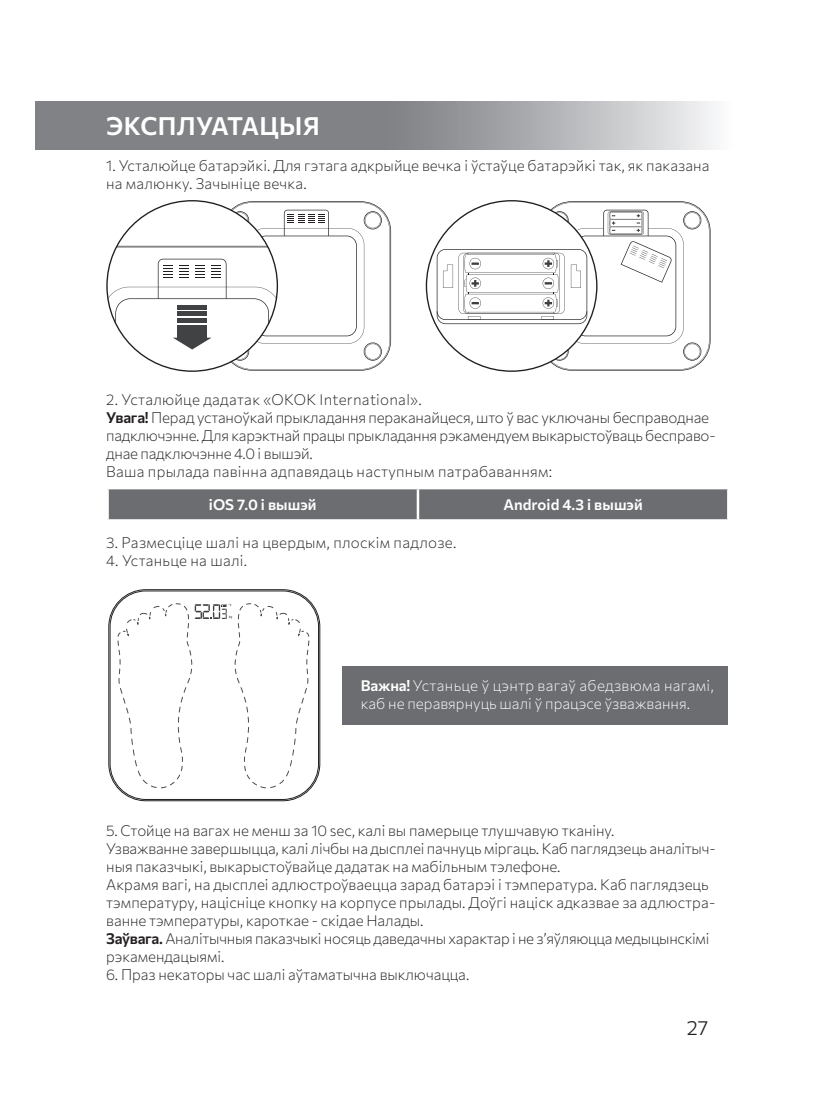
<style>
.page{position:relative;width:815px;height:1120px;background:#fff}
.page>*{position:absolute;margin:0;border:0;box-sizing:border-box;transform-origin:0 0}
.t1{font:600 25px "Commissioner";letter-spacing:.015em;color:#fff}
.t2{font:300 20px "Commissioner";color:#231f20}
.t3{font:200 15px/18px "Commissioner";letter-spacing:-.005em;color:#231f20}
.t4{font:200 15px "Commissioner";letter-spacing:.02em;color:#231f20}
.t5{font:200 15px/18px "Commissioner";color:#fff}
.t6{font:600 15px "Commissioner";letter-spacing:.005em;color:#fff}
.s1{font-weight:600}
</style>
<div class="page">
<svg style="left:36px;top:102px;width:677px;height:48px;background:#989a9d"></svg>
<div style="left:109px;top:489px;width:618px;height:30px;background:#6c6d70"></div>
<hr style="left:417px;top:489px;width:2px;height:30px;background:#fff">
<div style="left:342px;top:666px;width:385px;height:58px;background:#6c6d70"></div>
<svg style="left:106px;top:200px;width:285px;height:172px"></svg>
<svg style="left:426px;top:200px;width:284px;height:172px"></svg>
<div style="left:108px;top:589px;width:212px;height:212px;border:1px solid #231f20;border-radius:37px"></div>
<div style="left:110px;top:591px;width:209px;height:208px;border:1px solid #231f20;border-radius:36px"></div>
<svg style="left:117px;top:603px;width:193px;height:186px"></svg>
<p class="t1" style="left:106px;top:106px;width:215px">ЭКСПЛУАТАЦЫЯ</p>
<p class="t3" style="left:106px;top:155px;width:605px">1. Усталюйце батарэйкі. Для гэтага адкрыйце вечка і ўстаўце батарэйкі так, як паказана на малюнку. Зачыніце вечка.</p>
<p class="t4" style="left:106px;top:388px;width:317px">2. Усталюйце дадатак «OKOK International».</p>
<p class="t3" style="left:106px;top:407px;width:611px"><span class="s1">Увага!</span> Перад устаноўкай прыкладання пераканайцеся, што ў вас уключаны бесправоднае падключэнне. Для карэктнай працы прыкладання рэкамендуем выкарыстоўваць бесправо&shy;днае падключэнне 4.0 і вышэй.<br>Ваша прылада павінна адпавядаць наступным патрабаванням:</p>
<p class="t6" style="left:209px;top:493px;width:109px">iOS 7.0 і вышэй</p>
<p class="t6" style="left:503px;top:493px;width:141px">Android 4.3 і вышэй</p>
<p class="t4" style="left:106px;top:530px;width:352px">3. Размесціце шалі на цвердым, плоскім падлозе.</p>
<p class="t4" style="left:106px;top:548px;width:142px">4. Устаньце на шалі.</p>
<p class="t5" style="left:361px;top:676px;width:355px"><span class="s1">Важна!</span> Устаньце ў цэнтр вагаў абедзвюма нагамі, каб не перавярнуць шалі ў працэсе ўзважвання.</p>
<p class="t3" style="left:106px;top:820px;width:510px">5. Стойце на вагах не менш за 10 sec, калі вы памерыце тлушчавую тканіну.</p>
<p class="t3" style="left:106px;top:838px;width:611px">Узважванне завершыцца, калі лічбы на дысплеі пачнуць міргаць. Каб паглядзець аналітыч&shy;ныя паказчыкі, выкарыстоўвайце дадатак на мабільным тэлефоне.<br>Акрамя вагі, на дысплеі адлюстроўваецца зарад батарэі і тэмпература. Каб паглядзець тэмпературу, націсніце кнопку на корпусе прылады. Доўгі націск адказвае за адлюстра&shy;ванне тэмпературы, кароткае - скідае Налады.</p>
<p class="t3" style="left:106px;top:928px;width:605px"><span class="s1">Заўвага.</span> Аналітычныя паказчыкі носяць даведачны характар і не з’яўляюцца медыцынскімі рэкамендацыямі.</p>
<p class="t3" style="left:106px;top:964px;width:365px">6. Праз некаторы час шалі аўтаматычна выключацца.</p>
<h2 class="t2" style="left:687px;top:1012px;width:23px">27</h2>
</div>
